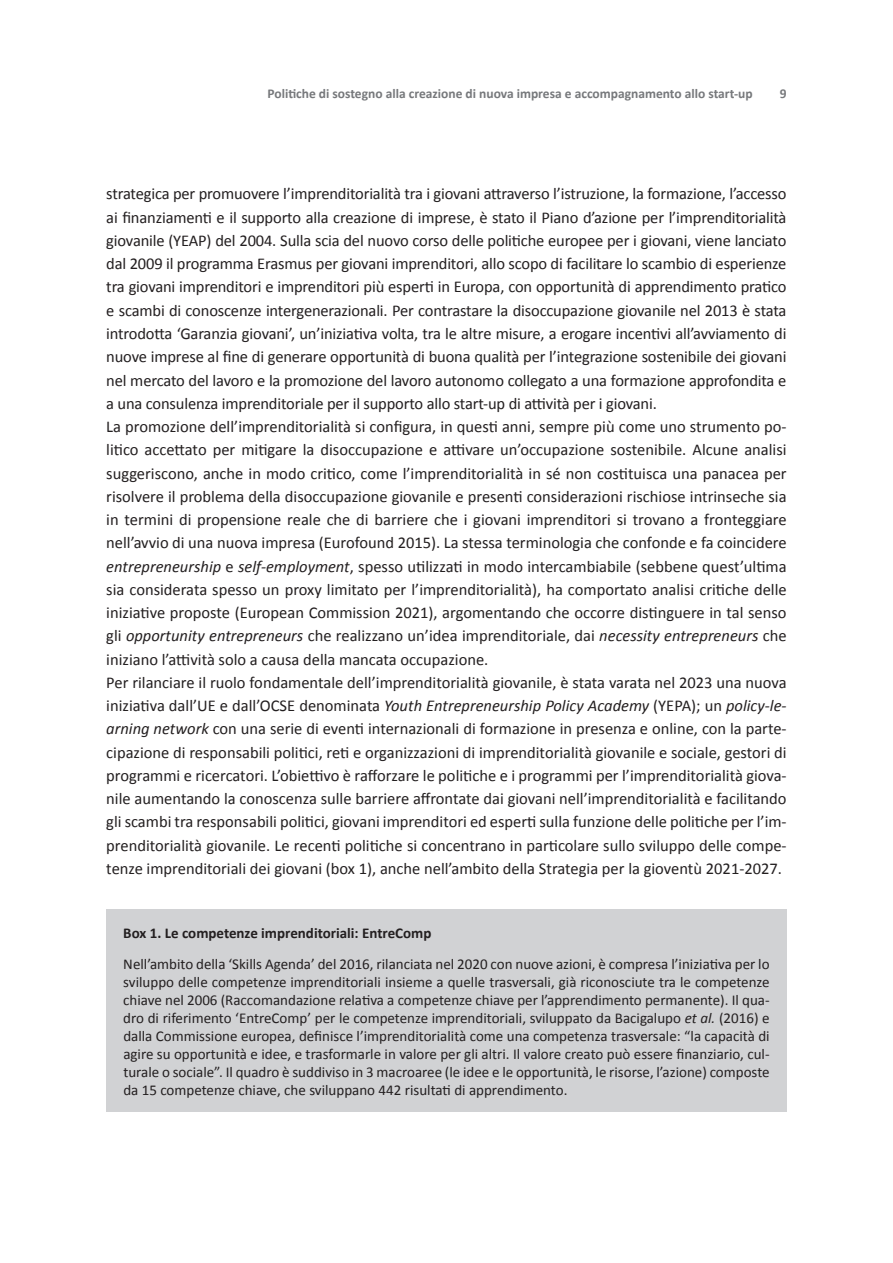
<style>
.page{position:relative;width:893px;height:1263px;background:#fff}
.page>*{position:absolute;margin:0;border:0;box-sizing:border-box;transform-origin:0 0}
.t1{font:16.5px/23.2px "Calibri";color:#231f20}
.t2{font:15px/18px "Calibri";color:#231f20;text-align:justify}
.t3{font:700 15px "Calibri";color:#231f20}
.t4{font:700 13.5px "Calibri";color:#76787b}
.s1{font-style:italic}
</style>
<div class="page">
<div style="left:106px;top:909px;width:681px;height:202px;background:#d1d2d4"></div>
<p class="t4" style="left:267px;top:84px;width:487px">Politiche di sostegno alla creazione di nuova impresa e accompagnamento allo start-up</p>
<p class="t4" style="left:780px;top:84px;width:8px">9</p>
<p class="t1" style="left:106px;top:182px;width:682px">strategica per promuovere l’imprenditorialità tra i giovani attraverso l’istruzione, la formazione, l’accesso ai finanziamenti e il supporto alla creazione di imprese, è stato il Piano d’azione per l’imprenditorialità giovanile (YEAP) del 2004. Sulla scia del nuovo corso delle politiche europee per i giovani, viene lanciato dal 2009 il programma Erasmus per giovani imprenditori, allo scopo di facilitare lo scambio di esperienze tra giovani imprenditori e imprenditori più esperti in Europa, con opportunità di apprendimento pratico e scambi di conoscenze intergenerazionali. Per contrastare la disoccupazione giovanile nel 2013 è stata introdotta ‘Garanzia giovani’, un’iniziativa volta, tra le altre misure, a erogare incentivi all’avviamento di nuove imprese al fine di generare opportunità di buona qualità per l’integrazione sostenibile dei giovani nel mercato del lavoro e la promozione del lavoro autonomo collegato a una formazione approfondita e a una consulenza imprenditoriale per il supporto allo start-up di attività per i giovani.<br>La promozione dell’imprenditorialità si configura, in questi anni, sempre più come uno strumento po&shy;litico accettato per mitigare la disoccupazione e attivare un’occupazione sostenibile. Alcune analisi suggeriscono, anche in modo critico, come l’imprenditorialità in sé non costituisca una panacea per risolvere il problema della disoccupazione giovanile e presenti considerazioni rischiose intrinseche sia in termini di propensione reale che di barriere che i giovani imprenditori si trovano a fronteggiare nell’avvio di una nuova impresa (Eurofound 2015). La stessa terminologia che confonde e fa coincidere <span class="s1">entrepreneurship</span> e <span class="s1">self-employment</span>, spesso utilizzati in modo intercambiabile (sebbene quest’ultima sia considerata spesso un proxy limitato per l’imprenditorialità), ha comportato analisi critiche delle iniziative proposte (European Commission 2021), argomentando che occorre distinguere in tal senso gli <span class="s1">opportunity entrepreneurs</span> che realizzano un’idea imprenditoriale, dai <span class="s1">necessity entrepreneurs</span> che iniziano l’attività solo a causa della mancata occupazione.<br>Per rilanciare il ruolo fondamentale dell’imprenditorialità giovanile, è stata varata nel 2023 una nuova iniziativa dall’UE e dall’OCSE denominata <span class="s1">Youth Entrepreneurship Policy Academy</span> (YEPA); un <span class="s1">policy-le&shy;arning network</span> con una serie di eventi internazionali di formazione in presenza e online, con la parte&shy;cipazione di responsabili politici, reti e organizzazioni di imprenditorialità giovanile e sociale, gestori di programmi e ricercatori. L’obiettivo è rafforzare le politiche e i programmi per l’imprenditorialità giova&shy;nile aumentando la conoscenza sulle barriere affrontate dai giovani nell’imprenditorialità e facilitando gli scambi tra responsabili politici, giovani imprenditori ed esperti sulla funzione delle politiche per l’im&shy;prenditorialità giovanile. Le recenti politiche si concentrano in particolare sullo sviluppo delle compe&shy;tenze imprenditoriali dei giovani (box 1), anche nell’ambito della Strategia per la gioventù 2021-2027.</p>
<p class="t3" style="left:123px;top:922px;width:310px">Box 1. Le competenze imprenditoriali: EntreComp</p>
<p class="t2" style="left:123px;top:954px;width:648px">Nell’ambito della ‘Skills Agenda’ del 2016, rilanciata nel 2020 con nuove azioni, è compresa l’iniziativa per lo sviluppo delle competenze imprenditoriali insieme a quelle trasversali, già riconosciute tra le competenze chiave nel 2006 (Raccomandazione relativa a competenze chiave per l’apprendimento permanente). Il qua&shy;dro di riferimento ‘EntreComp’ per le competenze imprenditoriali, sviluppato da Bacigalupo <span class="s1">et al.</span> (2016) e dalla Commissione europea, definisce l’imprenditorialità come una competenza trasversale: “la capacità di agire su opportunità e idee, e trasformarle in valore per gli altri. Il valore creato può essere finanziario, cul&shy;turale o sociale”. Il quadro è suddiviso in 3 macroaree (le idee e le opportunità, le risorse, l’azione) composte da 15 competenze chiave, che sviluppano 442 risultati di apprendimento.</p>
</div>
